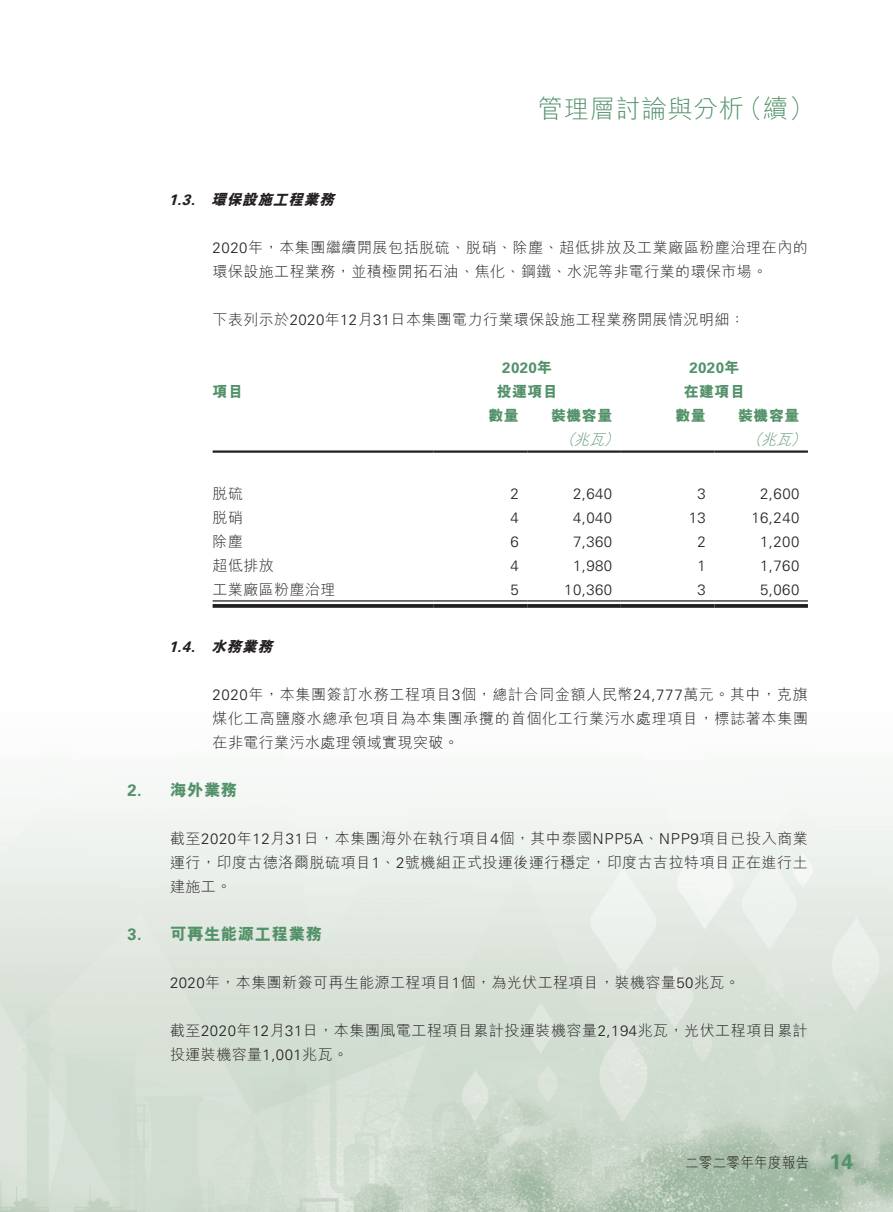
<style>
.page{position:relative;width:893px;height:1212px;background:#fff}
.page>*{position:absolute;margin:0;border:0;box-sizing:border-box;transform-origin:0 0}
.t1{font:300 25.5px "M Hei HK";letter-spacing:.015em;color:#529169}
.t2{font:700 21px "Univers LT Std";color:#529169}
.t3{font:800 16.5px "M Hei HK";letter-spacing:.03em;color:#529169}
.t4{font:700 16.5px "Univers LT Std";color:#529169}
.t5{font:300 15px/24px "M Hei HK";letter-spacing:.03em;color:#231f20}
.t6{font:300 15px "Univers LT Std";letter-spacing:.03em;color:#231f20}
.t7{font:800 15px/24px "M Hei HK";letter-spacing:.03em;color:#529169}
.t8{font:italic 800 15px "M Hei HK";color:#231f20}
.t9{font:700 15px "Univers LT Std";letter-spacing:.03em;color:#529169}
.t10{font:300 15px "M Hei HK";letter-spacing:.03em;color:#231f20;scale:.9 1}
.t11{font:italic 700 15px "Univers LT Std";color:#231f20}
.t12{font:italic 300 15px "M Hei HK";color:#529169}
.s1{font-family:"Univers LT Std"}
.s2{font-family:"M Hei HK";font-weight:800}
</style>
<div class="page">
<img style="left:0;top:600px;width:893px;height:612px">
<hr style="left:213px;top:450px;width:221px;height:3px;background:#231f20">
<hr style="left:434px;top:450px;width:93px;height:3px;background:#231f20">
<hr style="left:527px;top:450px;width:94px;height:3px;background:#231f20">
<hr style="left:621px;top:450px;width:93px;height:3px;background:#231f20">
<hr style="left:714px;top:450px;width:94px;height:3px;background:#231f20">
<hr style="left:213px;top:600px;width:221px;height:1px;background:#231f20">
<svg style="left:213px;top:604px;width:221px;height:4px"></svg>
<hr style="left:434px;top:600px;width:93px;height:1px;background:#231f20">
<svg style="left:434px;top:604px;width:93px;height:4px"></svg>
<hr style="left:527px;top:600px;width:94px;height:1px;background:#231f20">
<svg style="left:527px;top:604px;width:94px;height:4px"></svg>
<hr style="left:621px;top:600px;width:93px;height:1px;background:#231f20">
<svg style="left:621px;top:604px;width:93px;height:4px"></svg>
<hr style="left:714px;top:600px;width:94px;height:1px;background:#231f20">
<svg style="left:714px;top:604px;width:94px;height:4px"></svg>
<p class="t4" style="left:128px;top:780px;width:16px">2.</p>
<p class="t4" style="left:128px;top:924px;width:16px">3.</p>
<h1 class="t1" style="left:538px;top:95px;width:208px">管理層討論與分析</h1>
<h1 class="t1" style="left:737px;top:95px;width:79px">（續(</h1>
<p class="t11" style="left:169px;top:191px;width:33px">1.3.</p>
<p class="t11" style="left:169px;top:638px;width:33px">1.4.</p>
<p class="t8" style="left:211px;top:192px;width:128px">環保設施工程業務</p>
<p class="t5" style="left:213px;top:235px;width:597px"><span class="s1">2020</span>年，本集團繼續開展包括脫硫、脫硝、除塵、超低排放及工業廠區粉塵治理在內的環保設施工程業務，並積極開拓石油、焦化、鋼鐵、水泥等非電行業的環保市場。</p>
<p class="t5" style="left:213px;top:307px;width:534px">下表列示於<span class="s1">2020</span>年<span class="s1">12</span>月<span class="s1">31</span>日本集團電力行業環保設施工程業務開展情況明細：</p>
<p class="t7" style="left:213px;top:379px;width:32px">項目</p>
<p class="t9" style="left:502px;top:359px;width:52px">2020<span class="s2">年</span></p>
<p class="t7" style="left:497px;top:379px;width:63px">投運項目</p>
<p class="t7" style="left:488px;top:403px;width:32px">數量</p>
<p class="t7" style="left:551px;top:403px;width:63px">裝機容量</p>
<p class="t9" style="left:689px;top:359px;width:52px">2020<span class="s2">年</span></p>
<p class="t7" style="left:738px;top:379px;width:63px;text-indent:-54px">在建項目<br>裝機容量</p>
<p class="t7" style="left:675px;top:403px;width:32px">數量</p>
<p class="t12" style="left:560px;top:432px;width:20px">（</p>
<p class="t12" style="left:603px;top:432px;width:20px">）</p>
<p class="t12" style="left:747px;top:432px;width:20px">（</p>
<p class="t12" style="left:790px;top:432px;width:20px">(</p>
<p class="t12" style="left:574px;top:432px;width:36px">兆瓦</p>
<p class="t12" style="left:761px;top:432px;width:36px">兆瓦</p>
<p class="t5" style="left:213px;top:481px;width:32px">脫硫</p>
<p class="t6" style="left:510px;top:484px;width:10px">2</p>
<p class="t6" style="left:573px;top:484px;width:41px">2,640</p>
<p class="t6" style="left:697px;top:484px;width:10px">3</p>
<p class="t6" style="left:760px;top:484px;width:41px">2,600</p>
<p class="t5" style="left:213px;top:505px;width:32px">脫硝</p>
<p class="t6" style="left:510px;top:508px;width:10px">4</p>
<p class="t6" style="left:573px;top:508px;width:41px">4,040</p>
<p class="t6" style="left:689px;top:508px;width:19px">13</p>
<p class="t6" style="left:751px;top:508px;width:49px">16,240</p>
<p class="t5" style="left:213px;top:529px;width:32px">除塵</p>
<p class="t6" style="left:510px;top:532px;width:10px">6</p>
<p class="t6" style="left:573px;top:532px;width:41px">7,360</p>
<p class="t6" style="left:697px;top:532px;width:10px">2</p>
<p class="t6" style="left:760px;top:532px;width:41px">1,200</p>
<p class="t5" style="left:213px;top:553px;width:63px">超低排放</p>
<p class="t6" style="left:510px;top:556px;width:10px">4</p>
<p class="t6" style="left:573px;top:556px;width:41px">1,980</p>
<p class="t6" style="left:697px;top:556px;width:10px">1</p>
<p class="t6" style="left:760px;top:556px;width:41px">1,760</p>
<p class="t5" style="left:213px;top:577px;width:124px">工業廠區粉塵治理</p>
<p class="t6" style="left:510px;top:580px;width:10px">5</p>
<p class="t6" style="left:564px;top:580px;width:49px">10,360</p>
<p class="t6" style="left:697px;top:580px;width:10px">3</p>
<p class="t6" style="left:760px;top:580px;width:41px">5,060</p>
<p class="t8" style="left:211px;top:639px;width:67px">水務業務</p>
<p class="t5" style="left:213px;top:682px;width:597px;text-align:justify"><span class="s1">2020</span>年，本集團簽訂水務工程項目<span class="s1">3</span>個，總計合同金額人民幣<span class="s1">24,777</span>萬元。其中，克旗煤化工高鹽廢水總承包項目為本集團承攬的首個化工行業污水處理項目，標誌著本集團在非電行業污水處理領域實現突破。</p>
<p class="t3" style="left:170px;top:782px;width:69px">海外業務</p>
<p class="t5" style="left:170px;top:826px;width:639px;text-align:justify">截至<span class="s1">2020</span>年<span class="s1">12</span>月<span class="s1">31</span>日，本集團海外在執行項目 個<span class="s1">4</span> ，其中泰國<span class="s1">NPP A5</span> 、<span class="s1">NPP9</span>項目已投入商業運行，印度古德洛爾脫硫項目 、<span class="s1">1 2</span>號機組正式投運後運行穩定，印度古吉拉特項目正在進行土建施工。</p>
<p class="t3" style="left:170px;top:926px;width:154px">可再生能源工程業務</p>
<p class="t5" style="left:170px;top:970px;width:571px"><span class="s1">2020</span>年，本集團新簽可再生能源工程項目 個<span class="s1">1</span> ，為光伏工程項目，裝機容量<span class="s1">50</span>兆瓦。</p>
<p class="t5" style="left:170px;top:1018px;width:639px">截至<span class="s1">2020</span>年<span class="s1">12</span>月<span class="s1">31</span>日，本集團風電工程項目累計投運裝機容量<span class="s1">2,194</span>兆瓦，光伏工程項目累計投運裝機容量<span class="s1">1,001</span>兆瓦。</p>
<p class="t10" style="left:685px;top:1155px;width:139px">二零二零年年度報告</p>
<h2 class="t2" style="left:830px;top:1149px;width:25px">14</h2>
</div>
